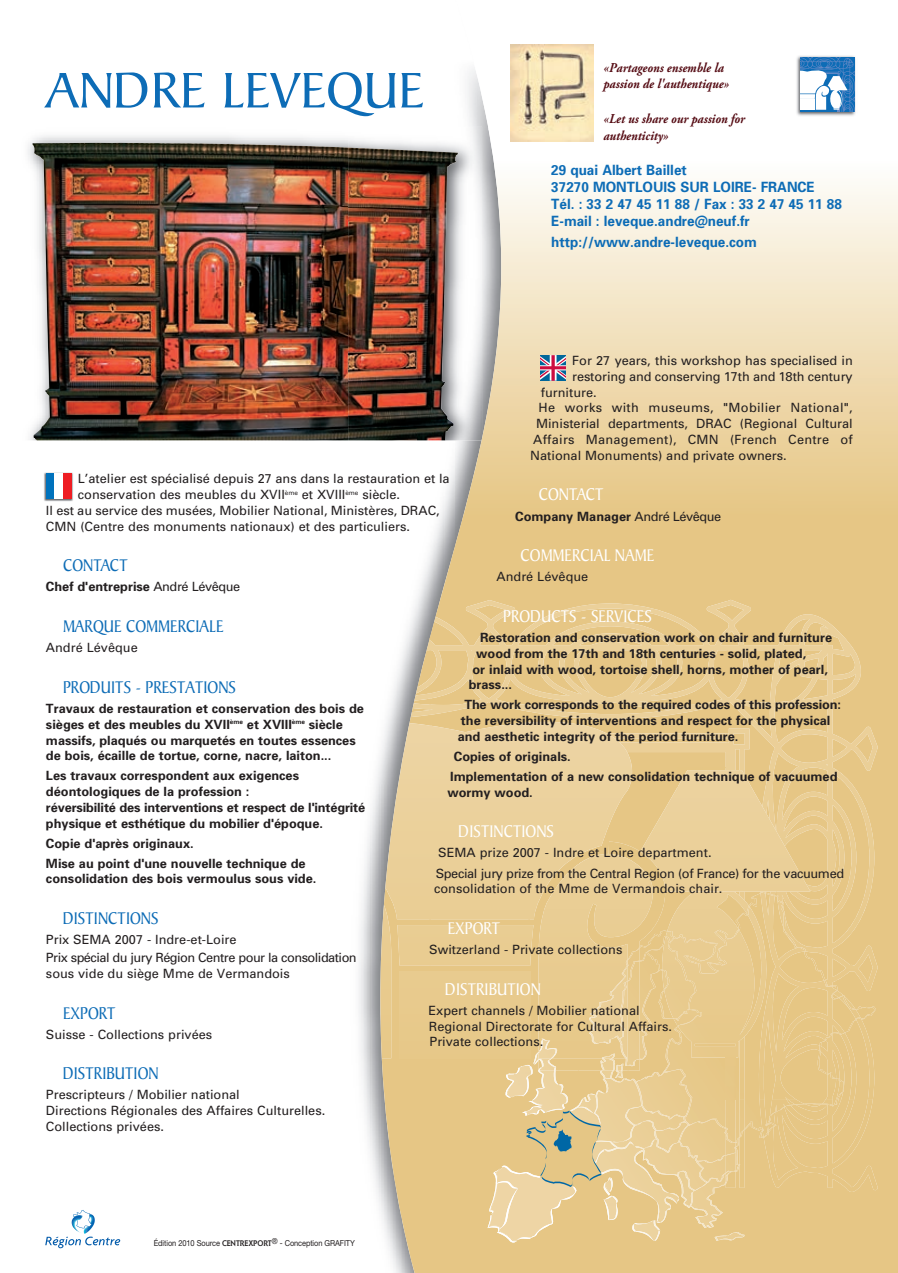
<style>
.page{position:relative;width:898px;height:1273px;background:#fff}
.page>*{position:absolute;margin:0;border:0;box-sizing:border-box;transform-origin:0 0}
.t1{font:54px "Baker Signet";color:#0d6cb6}
.t2{font:18.15px "Baker Signet";color:#0d6cb6;scale:.87 1}
.t3{font:18.15px "Baker Signet";color:#fff;scale:.87 1}
.t4{font:700 14.1px/17px "Univers";color:#0d6cb6;scale:.95 1}
.t5{font:italic 700 13.5px/16.2px "Adobe Garamond Pro";color:#550c14;scale:.9 1}
.t6{font:700 12.75px/15.8px "Univers";color:#231f20}
.t7{font:12.75px/15.8px "Univers";color:#231f20}
.t8{font:12.75px/20px "Univers";letter-spacing:-.03em;color:#231f20}
.t9{font:12.75px/17.9px "Univers";letter-spacing:-.04em;color:#231f20}
.t10{font:12.75px "Univers";letter-spacing:.02em;color:#231f20}
.t11{font:8.25px "Helvetica Neue";letter-spacing:-.01em;color:#231f20;scale:.9 1}
.s1{font-weight:400}
.s2{font-family:"AT Elan";font-weight:500}
</style>
<div class="page">
<img style="left:33px;top:143px;width:291px;height:297px">
<svg style="left:324px;top:135px;width:353px;height:1137px"></svg>
<img style="left:454px;top:130px;width:25px;height:318px">
<img style="left:348px;top:440px;width:107px;height:344px">
<img style="left:348px;top:784px;width:54px;height:488px">
<img style="left:401px;top:1215px;width:20px;height:57px">
<img style="left:348px;top:148px;width:110px;height:146px">
<img style="left:348px;top:294px;width:105px;height:146px">
<img style="left:466px;top:44px;width:128px;height:86px">
<img style="left:479px;top:129px;width:297px;height:319px">
<img style="left:429px;top:448px;width:297px;height:152px">
<img style="left:405px;top:635px;width:6px;height:86px">
<div style="left:529px;top:919px;width:49px;height:353px;background:#e6c685"></div>
<img style="left:429px;top:919px;width:100px;height:52px">
<img style="left:665px;top:900px;width:2px;height:26px">
<div style="left:429px;top:1058px;width:100px;height:214px;background:#e6c685"></div>
<div style="left:578px;top:1240px;width:50px;height:32px;background:#e6c685"></div>
<div style="left:726px;top:1147px;width:51px;height:125px;background:#e6c685"></div>
<img style="left:763px;top:1099px;width:114px;height:92px">
<img style="left:411px;top:600px;width:466px;height:150px">
<img style="left:760px;top:749px;width:117px;height:150px">
<img style="left:874px;top:899px;width:3px;height:200px">
<img style="left:632px;top:728px;width:117px;height:172px">
<img style="left:667px;top:891px;width:82px;height:38px">
<img style="left:716px;top:894px;width:28px;height:13px">
<img style="left:640px;top:770px;width:170px;height:121px">
<img style="left:380px;top:904px;width:11px;height:154px">
<div style="left:399px;top:971px;width:107px;height:87px;background:#e8c98b"></div>
<img style="left:385px;top:721px;width:247px;height:198px">
<div style="left:397px;top:925px;width:136px;height:40px;background:#e9cc91"></div>
<img style="left:538px;top:841px;width:127px;height:88px">
<img style="left:538px;top:853px;width:117px;height:76px">
<img style="left:489px;top:1166px;width:17px;height:74px">
<img style="left:744px;top:893px;width:130px;height:236px">
<img style="left:759px;top:1099px;width:78px;height:37px">
<img style="left:756px;top:892px;width:104px;height:207px">
<img style="left:669px;top:907px;width:73px;height:22px">
<img style="left:694px;top:913px;width:73px;height:127px">
<img style="left:744px;top:1111px;width:18px;height:9px">
<img style="left:744px;top:1040px;width:75px;height:32px">
<img style="left:832px;top:1034px;width:9px;height:3px">
<svg style="left:493px;top:1177px;width:4px;height:4px"></svg>
<img style="left:493px;top:1165px;width:13px;height:12px">
<img style="left:497px;top:1231px;width:39px;height:11px">
<img style="left:489px;top:1181px;width:8px;height:29px">
<svg style="left:487px;top:1210px;width:12px;height:21px"></svg>
<img style="left:499px;top:1188px;width:7px;height:40px">
<img style="left:496px;top:1180px;width:10px;height:8px">
<img style="left:505px;top:1080px;width:1px;height:15px">
<img style="left:744px;top:1120px;width:31px;height:27px">
<img style="left:735px;top:912px;width:8px;height:17px">
<svg style="left:742px;top:903px;width:8px;height:12px"></svg>
<img style="left:750px;top:892px;width:10px;height:55px">
<img style="left:760px;top:891px;width:42px;height:56px">
<img style="left:804px;top:951px;width:17px;height:20px">
<svg style="left:800px;top:947px;width:5px;height:4px"></svg>
<img style="left:820px;top:970px;width:7px;height:15px">
<svg style="left:823px;top:979px;width:4px;height:7px"></svg>
<img style="left:861px;top:985px;width:14px;height:49px">
<img style="left:826px;top:985px;width:35px;height:49px">
<img style="left:847px;top:1014px;width:19px;height:17px">
<img style="left:817px;top:1042px;width:22px;height:38px">
<img style="left:819px;top:1045px;width:24px;height:36px">
<svg style="left:819px;top:1033px;width:13px;height:9px"></svg>
<img style="left:784px;top:1089px;width:59px;height:17px">
<img style="left:779px;top:1099px;width:59px;height:11px">
<img style="left:837px;top:1081px;width:6px;height:18px">
<svg style="left:762px;top:1104px;width:32px;height:33px"></svg>
<svg style="left:506px;top:929px;width:238px;height:311px;background:#e7cb92"></svg>
<img style="left:72px;top:1214px;width:23px;height:19px">
<svg style="left:73px;top:1210px;width:19px;height:18px"></svg>
<svg style="left:45px;top:1236px;width:75px;height:12px"></svg>
<img style="left:44px;top:472px;width:29px;height:30px">
<div style="left:46px;top:473px;width:8px;height:26px;background:#0072bc"></div>
<div style="left:54px;top:473px;width:9px;height:26px;background:#fff"></div>
<div style="left:63px;top:473px;width:9px;height:26px;background:#ee1d23"></div>
<hr style="left:551px;top:355px;width:3px;height:26px;background:#cd0d40">
<svg style="left:540px;top:355px;width:26px;height:25px"></svg>
<img style="left:796px;top:55px;width:60px;height:61px">
<svg style="left:800px;top:57px;width:54px;height:55px"></svg>
<img style="left:511px;top:45px;width:83px;height:96px">
<div style="left:602px;top:112px;width:175px;height:38px;background:#fff"></div>
<h1 class="t1" style="left:46px;top:61px;width:380px">ANDRE LEVEQUE</h1>
<p class="t5" style="left:603px;top:60px;width:141px">«Partageons ensemble la passion de l'authentique»</p>
<p class="t5" style="left:603px;top:111px;width:159px">«Let us share our passion for authenticity»</p>
<p class="t4" style="left:551px;top:161px;width:307px">29 quai Albert Baillet<br>37270 MONTLOUIS SUR LOIRE- FRANCE<br>Tél. : 33 2 47 45 11 88 / Fax : 33 2 47 45 11 88<br>E-mail : leveque.andre@neuf.fr</p>
<p class="t4" style="left:551px;top:233px;width:218px">http://www.andre-leveque.com</p>
<p class="t7" style="left:572px;top:352px;width:282px">For 27 years, this workshop has specialised in</p>
<p class="t7" style="left:572px;top:368px;width:282px">restoring and conserving 17th and 18th century</p>
<p class="t7" style="left:541px;top:384px;width:57px">furniture.</p>
<p class="t10" style="left:538px;top:400px;width:316px">He works with museums, "Mobilier National",</p>
<p class="t7" style="left:536px;top:415px;width:318px">Ministerial departments, DRAC (Regional Cultural</p>
<p class="t10" style="left:533px;top:431px;width:321px">Affairs Management), CMN (French Centre of</p>
<p class="t7" style="left:530px;top:447px;width:258px">National Monuments) and private owners.</p>
<h2 class="t3" style="left:538px;top:485px;width:76px">CONTACT</h2>
<p class="t6" style="left:515px;top:507px;width:207px">Company Manager <span class="s1">André Lévêque</span></p>
<h2 class="t3" style="left:520px;top:545px;width:155px">COMMERCIAL NAME</h2>
<p class="t7" style="left:496px;top:568px;width:93px">André Lévêque</p>
<h2 class="t3" style="left:503px;top:606px;width:172px">PRODUCTS - SERVICES</h2>
<p class="t6" style="left:480px;top:629px;width:353px">Restoration and conservation work on chair and furniture</p>
<p class="t6" style="left:476px;top:645px;width:331px">wood from the 17th and 18th centuries - solid, plated,</p>
<p class="t6" style="left:472px;top:660px;width:357px">or inlaid with wood, tortoise shell, horns, mother of pearl,</p>
<p class="t6" style="left:468px;top:676px;width:45px">brass...</p>
<p class="t6" style="left:458px;top:696px;width:385px;text-indent:7px">The work corresponds to the required codes of this profession: the reversibility of interventions and respect for the physical and aesthetic integrity of the period furniture.</p>
<p class="t6" style="left:450px;top:746px;width:389px;line-height:20px">Copies of originals.<br>Implementation of a new consolidation technique of vacuumed</p>
<p class="t6" style="left:447px;top:783px;width:87px">wormy wood.</p>
<h2 class="t3" style="left:458px;top:821px;width:111px">DISTINCTIONS</h2>
<p class="t8" style="left:435px;top:842px;width:410px">SEMA prize 2007 - Indre et Loire department.<br>Special jury prize from the Central Region (of France) for the vacuumed</p>
<p class="t7" style="left:434px;top:880px;width:290px">consolidation of the Mme de Vermandois chair.</p>
<h2 class="t3" style="left:447px;top:918px;width:62px">EXPORT</h2>
<p class="t7" style="left:429px;top:941px;width:195px">Switzerland - Private collections</p>
<h2 class="t3" style="left:445px;top:979px;width:111px">DISTRIBUTION</h2>
<p class="t7" style="left:428px;top:1002px;width:245px">Expert channels / Mobilier national<br>Regional Directorate for Cultural Affairs.<br>Private collections.</p>
<p class="t7" style="left:78px;top:470px;width:373px">L’atelier est spécialisé depuis 27 ans dans la restauration et la</p>
<p class="t7" style="left:78px;top:486px;width:323px">conservation des meubles du XVII<sup>ème</sup> et XVIII<sup>ème</sup> siècle.</p>
<p class="t7" style="left:46px;top:502px;width:395px">Il est au service des musées, Mobilier National, Ministères, DRAC,</p>
<p class="t7" style="left:46px;top:518px;width:365px">CMN (Centre des monuments nationaux) et des particuliers.</p>
<h2 class="t2" style="left:63px;top:556px;width:76px">CONTACT</h2>
<p class="t6" style="left:46px;top:578px;width:196px">Chef d'entreprise <span class="s1">André Lévêque</span></p>
<h2 class="t2" style="left:63px;top:616px;width:186px">MARQUE COMMERCIALE</h2>
<p class="t7" style="left:46px;top:639px;width:93px">André Lévêque</p>
<h2 class="t2" style="left:63px;top:677px;width:200px">PRODUITS - PRESTATIONS</h2>
<p class="t6" style="left:46px;top:700px;width:319px">Travaux de restauration et conservation des bois de sièges et des meubles du XVII<sup>ème</sup> et XVIII<sup>ème</sup> siècle massifs, plaqués ou marquetés en toutes essences de bois, écaille de tortue, corne, nacre, laiton...</p>
<p class="t6" style="left:46px;top:767px;width:321px">Les travaux correspondent aux exigences déontologiques de la profession :<br>réversibilité des interventions et respect de l'intégrité physique et esthétique du mobilier d'époque.</p>
<p class="t6" style="left:46px;top:832px;width:261px;line-height:20px">Copie d'après originaux.<br>Mise au point d'une nouvelle technique de</p>
<p class="t6" style="left:46px;top:870px;width:272px">consolidation des bois vermoulus sous vide.</p>
<h2 class="t2" style="left:63px;top:908px;width:111px">DISTINCTIONS</h2>
<p class="t9" style="left:46px;top:930px;width:312px">Prix SEMA 2007 - Indre-et-Loire<br>Prix spécial du jury Région Centre pour la consolidation</p>
<p class="t7" style="left:46px;top:965px;width:245px">sous vide du siège Mme de Vermandois</p>
<h2 class="t2" style="left:63px;top:1002px;width:62px">EXPORT</h2>
<p class="t7" style="left:46px;top:1025px;width:168px">Suisse - Collections privées</p>
<h2 class="t2" style="left:63px;top:1063px;width:111px">DISTRIBUTION</h2>
<p class="t7" style="left:46px;top:1086px;width:281px">Prescripteurs / Mobilier national<br>Directions Régionales des Affaires Culturelles.<br>Collections privées.</p>
<p class="t11" style="left:154px;top:1238px;width:225px">Édition 2010 Source <span class="s2">CENTREXPORT</span>® - Conception GRAFITY</p>
</div>
